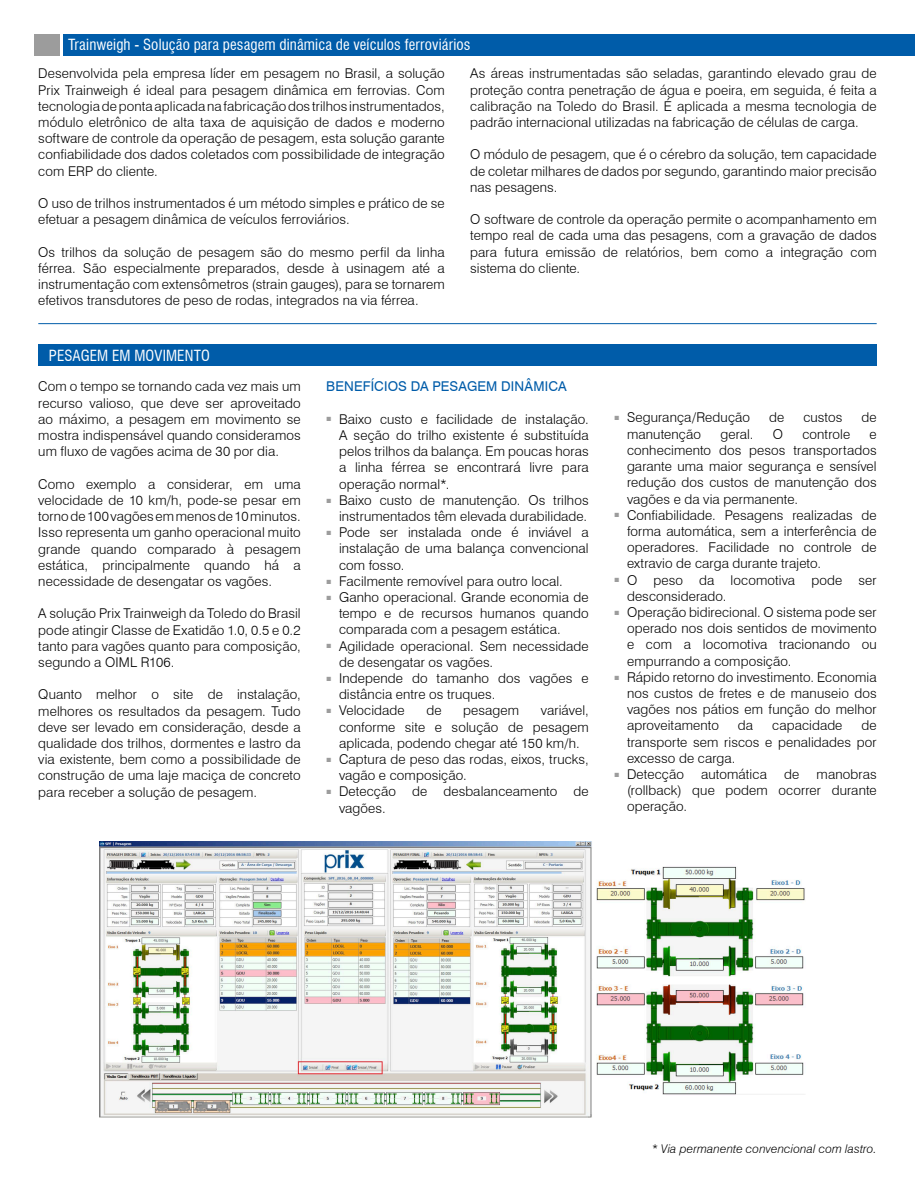
<style>
.page{position:relative;width:915px;height:1191px;background:#fff}
.page>*{position:absolute;margin:0;border:0;box-sizing:border-box;transform-origin:0 0}
.Título{font:condensed 15px "Swiss 721 BT";letter-spacing:.01em;color:#fff}
.SubTítulo{font:condensed 15px "Swiss 721 BT";letter-spacing:.01em;color:#fff}
.t1{font:300 13.5px/16.2px "Swiss 721 BT";letter-spacing:.01em;color:#000;text-align:justify}
.SubTítulo_2{font:13.5px "Swiss 721 BT";letter-spacing:.01em;color:#005ca9}
.t2{font:italic 300 12px "Swiss 721 BT";letter-spacing:.01em;color:#000}
</style>
<div class="page">
<hr style="left:38px;top:323px;width:838px;height:1px;background:#005ca9">
<div style="left:64px;top:34px;width:850px;height:21px;background:#005ca9"></div>
<div style="left:34px;top:34px;width:26px;height:21px;background:#9c9c9c"></div>
<div style="left:38px;top:344px;width:838px;height:21px;background:#005ca9"></div>
<img style="left:100px;top:841px;width:705px;height:277px">
<p class="Título" style="left:68px;top:36px;width:404px">Trainweigh - Solução para pesagem dinâmica de veículos ferroviários</p>
<p class="t1" style="left:38px;top:65px;width:408px">Desenvolvida pela empresa líder em pesagem no Brasil, a solução Prix Trainweigh é ideal para pesagem dinâmica em ferrovias. Com tecnologia de ponta aplicada na fabricação dos trilhos instrumentados, módulo eletrônico de alta taxa de aquisição de dados e moderno software de controle da operação de pesagem, esta solução garante confiabilidade dos dados coletados com possibilidade de integração com ERP do cliente.</p>
<p class="t1" style="left:38px;top:195px;width:408px">O uso de trilhos instrumentados é um método simples e prático de se efetuar a pesagem dinâmica de veículos ferroviários.</p>
<p class="t1" style="left:38px;top:243px;width:408px">Os trilhos da solução de pesagem são do mesmo perfil da linha férrea. São especialmente preparados, desde à usinagem até a instrumentação com extensômetros (strain gauges), para se tornarem efetivos transdutores de peso de rodas, integrados na via férrea.</p>
<p class="SubTítulo" style="left:49px;top:346px;width:162px">PESAGEM EM MOVIMENTO</p>
<p class="t1" style="left:470px;top:65px;width:408px">As áreas instrumentadas são seladas, garantindo elevado grau de proteção contra penetração de água e poeira, em seguida, é feita a calibração na Toledo do Brasil. É aplicada a mesma tecnologia de padrão internacional utilizadas na fabricação de células de carga.</p>
<p class="t1" style="left:470px;top:146px;width:408px">O módulo de pesagem, que é o cérebro da solução, tem capacidade de coletar milhares de dados por segundo, garantindo maior precisão nas pesagens.</p>
<p class="t1" style="left:470px;top:211px;width:408px">O software de controle da operação permite o acompanhamento em tempo real de cada uma das pesagens, com a gravação de dados para futura emissão de relatórios, bem como a integração com sistema do cliente.</p>
<p class="t1" style="left:38px;top:378px;width:264px">Com o tempo se tornando cada vez mais um recurso valioso, que deve ser aproveitado ao máximo, a pesagem em movimento se mostra indispensável quando consideramos um fluxo de vagões acima de 30 por dia.</p>
<p class="t1" style="left:38px;top:476px;width:264px">Como exemplo a considerar, em uma velocidade de 10 km/h, pode-se pesar em torno de 100 vagões em menos de 10 minutos.<br>Isso representa um ganho operacional muito grande quando comparado à pesagem estática, principalmente quando há a necessidade de desengatar os vagões.</p>
<p class="t1" style="left:38px;top:605px;width:264px">A solução Prix Trainweigh da Toledo do Brasil pode atingir Classe de Exatidão 1.0, 0.5 e 0.2 tanto para vagões quanto para composição, segundo a OIML R106.</p>
<p class="t1" style="left:38px;top:686px;width:264px">Quanto melhor o site de instalação, melhores os resultados da pesagem. Tudo deve ser levado em consideração, desde a qualidade dos trilhos, dormentes e lastro da via existente, bem como a possibilidade de construção de uma laje maciça de concreto para receber a solução de pesagem.</p>
<p class="SubTítulo_2" style="left:326px;top:378px;width:242px">BENEFÍCIOS DA PESAGEM DINÂMICA</p>
<p class="t1" style="left:339px;top:411px;width:251px;text-indent:-13px"><sup>■</sup> Baixo custo e facilidade de instalação.<br>A seção do trilho existente é substituída pelos trilhos da balança. Em poucas horas a linha férrea se encontrará livre para operação normal*.</p>
<p class="t1" style="left:326px;top:492px;width:264px;text-align:right"><sup>■</sup> Baixo custo de manutenção. Os trilhos instrumentados têm elevada durabilidade.</p>
<p class="t1" style="left:339px;top:524px;width:251px;text-indent:-13px"><sup>■</sup> Pode ser instalada onde é inviável a instalação de uma balança convencional com fosso.</p>
<p class="t1" style="left:326px;top:573px;width:238px"><sup>■</sup> Facilmente removível para outro local.</p>
<p class="t1" style="left:339px;top:589px;width:251px;text-indent:-13px"><sup>■</sup> Ganho operacional. Grande economia de tempo e de recursos humanos quando comparada com a pesagem estática.</p>
<p class="t1" style="left:339px;top:637px;width:251px;text-indent:-13px"><sup>■</sup> Agilidade operacional. Sem necessidade de desengatar os vagões.</p>
<p class="t1" style="left:339px;top:670px;width:251px;text-indent:-13px"><sup>■</sup> Independe do tamanho dos vagões e distância entre os truques.</p>
<p class="t1" style="left:326px;top:702px;width:80px"><sup>■</sup> Velocidade</p>
<p class="t1" style="left:426px;top:702px;width:17px">de</p>
<p class="t1" style="left:463px;top:702px;width:57px">pesagem</p>
<p class="t1" style="left:339px;top:702px;width:251px;text-indent:202px">variável, conforme site e solução de pesagem aplicada, podendo chegar até 150 km/h.</p>
<p class="t1" style="left:339px;top:751px;width:251px;text-indent:-13px"><sup>■</sup> Captura de peso das rodas, eixos, trucks, vagão e composição.</p>
<p class="t1" style="left:339px;top:783px;width:251px;text-indent:-13px"><sup>■</sup> Detecção de desbalanceamento de vagões.</p>
<p class="t1" style="left:614px;top:409px;width:137px"><sup>■</sup> Segurança/Redução</p>
<p class="t1" style="left:769px;top:409px;width:17px">de</p>
<p class="t1" style="left:803px;top:409px;width:40px">custos</p>
<p class="t1" style="left:861px;top:409px;width:17px">de</p>
<p class="t1" style="left:626px;top:426px;width:75px">manutenção</p>
<p class="t1" style="left:720px;top:426px;width:35px">geral.</p>
<p class="t1" style="left:772px;top:426px;width:12px">O</p>
<p class="t1" style="left:802px;top:426px;width:49px">controle</p>
<p class="t1" style="left:626px;top:426px;width:251px;text-indent:242px">e conhecimento dos pesos transportados garante uma maior segurança e sensível redução dos custos de manutenção dos vagões e da via permanente.</p>
<p class="t1" style="left:626px;top:507px;width:251px;text-indent:-13px"><sup>■</sup> Confiabilidade. Pesagens realizadas de forma automática, sem a interferência de operadores. Facilidade no controle de extravio de carga durante trajeto.</p>
<p class="t1" style="left:626px;top:571px;width:251px;text-indent:-13px"><sup>■</sup> O peso da locomotiva pode ser desconsiderado.</p>
<p class="t1" style="left:626px;top:604px;width:251px;text-indent:-13px"><sup>■</sup> Operação bidirecional. O sistema pode ser operado nos dois sentidos de movimento e com a locomotiva tracionando ou empurrando a composição.</p>
<p class="t1" style="left:626px;top:669px;width:251px;text-indent:-13px"><sup>■</sup> Rápido retorno do investimento. Economia nos custos de fretes e de manuseio dos vagões nos pátios em função do melhor aproveitamento</p>
<p class="t1" style="left:626px;top:717px;width:251px;text-indent:234px">de transporte sem riscos e penalidades por excesso de carga.</p>
<p class="t1" style="left:614px;top:766px;width:71px"><sup>■</sup> Detecção</p>
<p class="t1" style="left:701px;top:766px;width:67px">automática</p>
<p class="t1" style="left:784px;top:766px;width:17px">de</p>
<p class="t1" style="left:737px;top:717px;width:17px">da</p>
<p class="t1" style="left:772px;top:717px;width:72px">capacidade</p>
<p class="t1" style="left:626px;top:766px;width:251px;text-indent:189px">manobras (rollback) que podem ocorrer durante operação.</p>
<p class="t2" style="left:651px;top:1141px;width:226px">* Via permanente convencional com lastro.</p>
</div>
